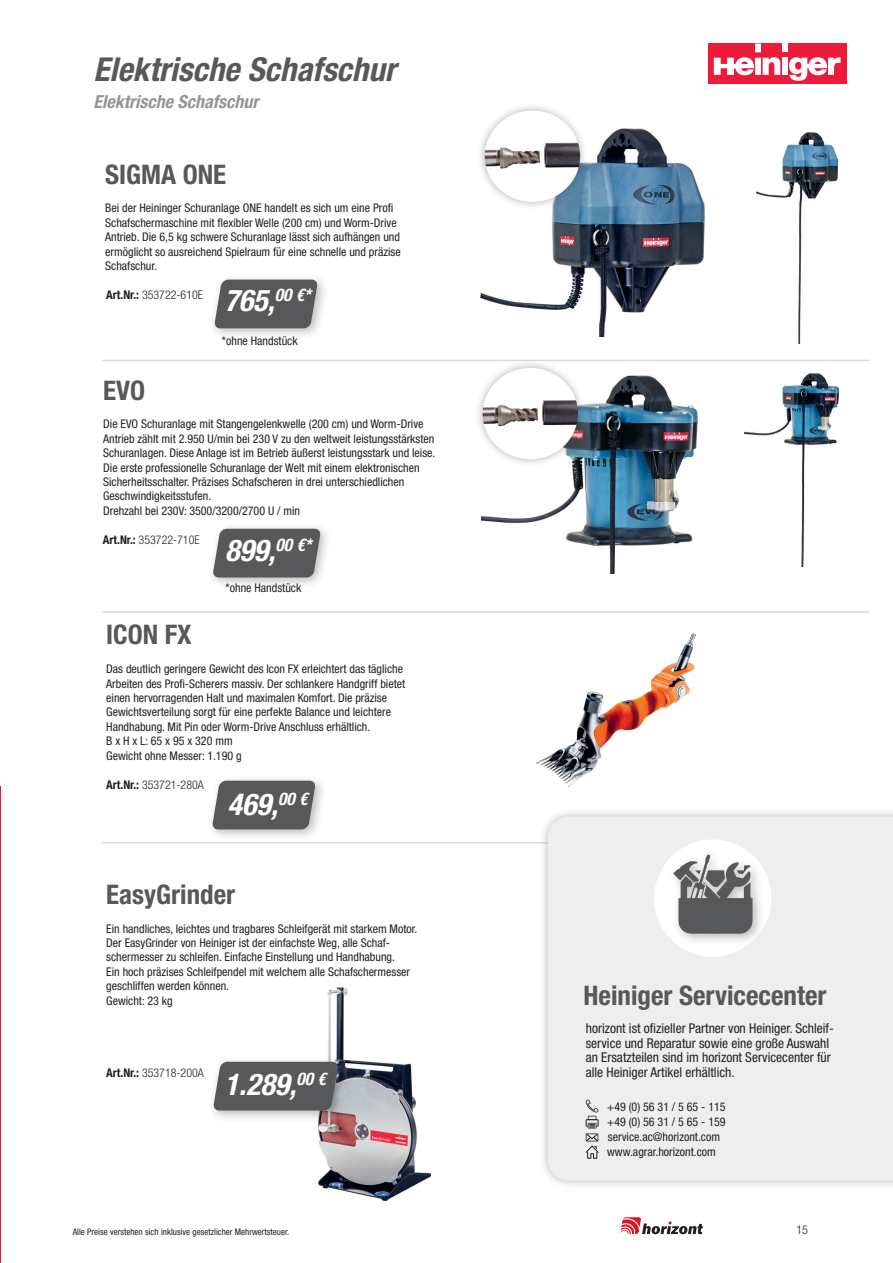
<style>
.page{position:relative;width:893px;height:1263px;background:#fff}
.page>*{position:absolute;margin:0;border:0;box-sizing:border-box;transform-origin:0 0}
.t1{font:italic 700 condensed 33px "Helvetica Neue";color:#57585a}
.t2{font:italic 700 condensed 30px "Helvetica Neue";color:#fff}
.t3{font:700 condensed 27px "Helvetica Neue";color:#57585a}
.t4{font:italic 700 condensed 18px "Helvetica Neue";color:#939598}
.t5{font:condensed 13.5px/14.4px "Helvetica Neue";color:#231f20}
.Fließtext{font:condensed 12px/14.4px "Helvetica Neue";color:#231f20}
.t6{font:300 condensed 12px "Helvetica Neue";color:#231f20}
.t7{font:condensed 9px "Helvetica Neue";color:#231f20}
.s1{font-weight:700}
</style>
<div class="page">
<svg style="left:621px;top:1217px;width:82px;height:17px"></svg>
<hr style="left:102px;top:842px;width:768px;height:1px;background:#d9dadc">
<div style="left:539px;top:807px;width:354px;height:383px;background:#231f20;opacity:.3"></div>
<div style="left:548px;top:816px;width:345px;height:365px;background:#eeeeef"></div>
<img style="left:757px;top:133px;width:81px;height:210px">
<div style="left:708px;top:44px;width:138px;height:40px;background:#ed1a3a"></div>
<div style="left:782px;top:44px;width:6px;height:8px;background:#fff"></div>
<div style="left:782px;top:58px;width:6px;height:17px;background:#fff"></div>
<svg style="left:789px;top:57px;width:51px;height:24px"></svg>
<svg style="left:714px;top:44px;width:66px;height:31px"></svg>
<hr style="left:102px;top:360px;width:768px;height:1px;background:#d9dadc">
<hr style="left:102px;top:611px;width:768px;height:2px;background:#d9dadc">
<img style="left:480px;top:128px;width:225px;height:208px">
<img style="left:536px;top:634px;width:159px;height:153px">
<img style="left:318px;top:987px;width:113px;height:213px">
<img style="left:744px;top:373px;width:95px;height:194px">
<img style="left:482px;top:375px;width:215px;height:199px">
<svg style="left:586px;top:1100px;width:12px;height:58px"></svg>
<div style="left:207px;top:523px;width:125px;height:67px;background:#231f20;opacity:.3"></div>
<svg style="left:212px;top:529px;width:109px;height:48px"></svg>
<div style="left:207px;top:775px;width:120px;height:67px;background:#231f20;opacity:.3"></div>
<svg style="left:212px;top:781px;width:104px;height:48px"></svg>
<div style="left:208px;top:1056px;width:142px;height:67px;background:#231f20;opacity:.3"></div>
<svg style="left:213px;top:1062px;width:126px;height:48px"></svg>
<div style="left:209px;top:274px;width:120px;height:67px;background:#231f20;opacity:.3"></div>
<svg style="left:214px;top:280px;width:104px;height:48px"></svg>
<div style="left:654px;top:839px;width:117px;height:118px;background:#fff;border-radius:50%"></div>
<div style="left:668px;top:849px;width:97px;height:97px;background:#231f20;opacity:.3"></div>
<svg style="left:673px;top:854px;width:79px;height:80px"></svg>
<hr style="left:0;top:787px;width:1px;height:476px;background:#ec1a39">
<div style="left:476px;top:102px;width:112px;height:108px;background:#231f20;opacity:.32"></div>
<img style="left:485px;top:111px;width:95px;height:91px">
<div style="left:474px;top:360px;width:112px;height:107px;background:#231f20;opacity:.32"></div>
<img style="left:483px;top:368px;width:95px;height:91px">
<p class="t1" style="left:94px;top:49px;width:304px">Elektrische Schafschur</p>
<p class="t4" style="left:94px;top:91px;width:166px">Elektrische Schafschur</p>
<p class="t3" style="left:105px;top:158px;width:122px">SIGMA ONE</p>
<p class="Fließtext" style="left:105px;top:201px;width:297px">Bei der Heininger Schuranlage ONE handelt es sich um eine Profi Schafschermaschine mit flexibler Welle (200 cm) und Worm-Drive Antrieb. Die 6,5 kg schwere Schuranlage lässt sich aufhängen und ermöglicht so ausreichend Spielraum für eine schnelle und präzise Schafschur.</p>
<p class="t6" style="left:106px;top:288px;width:98px"><span class="s1">Art.Nr.:</span> 353722-610E</p>
<p class="t2" style="left:224px;top:283px;width:88px">765,<sup>00</sup> <sup>€*</sup></p>
<p class="Fließtext" style="left:222px;top:333px;width:77px">*ohne Handstück</p>
<p class="t3" style="left:103px;top:374px;width:44px">EVO</p>
<p class="Fließtext" style="left:103px;top:417px;width:334px">Die EVO Schuranlage mit Stangengelenkwelle (200 cm) und Worm-Drive Antrieb zählt mit 2.950 U/min bei 230 V zu den weltweit leistungsstärksten Schuranlagen. Diese Anlage ist im Betrieb äußerst leistungsstark und leise.<br>Die erste professionelle Schuranlage der Welt mit einem elektronischen Sicherheitsschalter. Präzises Schafscheren in drei unterschiedlichen Geschwindigkeitsstufen.</p>
<p class="Fließtext" style="left:103px;top:503px;width:198px">Drehzahl bei 230V: 3500/3200/2700 U / min</p>
<p class="t6" style="left:103px;top:532px;width:98px"><span class="s1">Art.Nr.:</span> 353722-710E</p>
<p class="t2" style="left:225px;top:532px;width:88px">899,<sup>00</sup> <sup>€*</sup></p>
<p class="Fließtext" style="left:226px;top:580px;width:77px">*ohne Handstück</p>
<p class="t3" style="left:106px;top:618px;width:87px">ICON FX</p>
<p class="Fließtext" style="left:106px;top:662px;width:300px">Das deutlich geringere Gewicht des Icon FX erleichtert das tägliche Arbeiten des Profi-Scherers massiv. Der schlankere Handgriff bietet einen hervorragenden Halt und maximalen Komfort. Die präzise Gewichtsverteilung sorgt für eine perfekte Balance und leichtere</p>
<p class="Fließtext" style="left:106px;top:719px;width:266px">Handhabung. Mit Pin oder Worm-Drive Anschluss erhältlich.</p>
<p class="Fließtext" style="left:106px;top:734px;width:128px">B x H x L: 65 x 95 x 320 mm</p>
<p class="Fließtext" style="left:106px;top:748px;width:137px">Gewicht ohne Messer: 1.190 g</p>
<p class="t6" style="left:106px;top:777px;width:99px"><span class="s1">Art.Nr.:</span> 353721-280A</p>
<p class="t2" style="left:228px;top:786px;width:81px">469,<sup>00</sup> <sup>€</sup></p>
<p class="t3" style="left:106px;top:878px;width:130px">EasyGrinder</p>
<p class="Fließtext" style="left:106px;top:921px;width:313px">Ein handliches, leichtes und tragbares Schleifgerät mit starkem Motor.<br>Der EasyGrinder von Heiniger ist der einfachste Weg, alle Schaf&shy;schermesser zu schleifen. Einfache Einstellung und Handhabung.<br>Ein hoch präzises Schleifpendel mit welchem alle Schafschermesser geschliffen werden können.</p>
<p class="Fließtext" style="left:106px;top:993px;width:68px">Gewicht: 23 kg</p>
<p class="t6" style="left:106px;top:1065px;width:99px"><span class="s1">Art.Nr.:</span> 353718-200A</p>
<p class="t2" style="left:224px;top:1066px;width:103px">1.289,<sup>00</sup> <sup>€</sup></p>
<p class="t3" style="left:584px;top:978px;width:244px">Heiniger Servicecenter</p>
<p class="t5" style="left:586px;top:1021px;width:250px">horizont ist ofizieller Partner von Heiniger. Schleif&shy;service und Reparatur sowie eine große Auswahl an Ersatzteilen sind im horizont Servicecenter für alle Heiniger Artikel erhältlich.</p>
<p class="Fließtext" style="left:607px;top:1100px;width:120px">+49 (0) 56 31 / 5 65 - 115</p>
<p class="Fließtext" style="left:607px;top:1115px;width:120px">+49 (0) 56 31 / 5 65 - 159</p>
<p class="Fließtext" style="left:608px;top:1130px;width:114px">service.ac@horizont.com</p>
<p class="Fließtext" style="left:607px;top:1145px;width:110px">www.agrar.horizont.com</p>
<p class="t7" style="left:73px;top:1226px;width:218px">Alle Preise verstehen sich inklusive gesetzlicher Mehrwertsteuer.</p>
<p class="t6" style="left:796px;top:1223px;width:13px">15</p>
</div>
